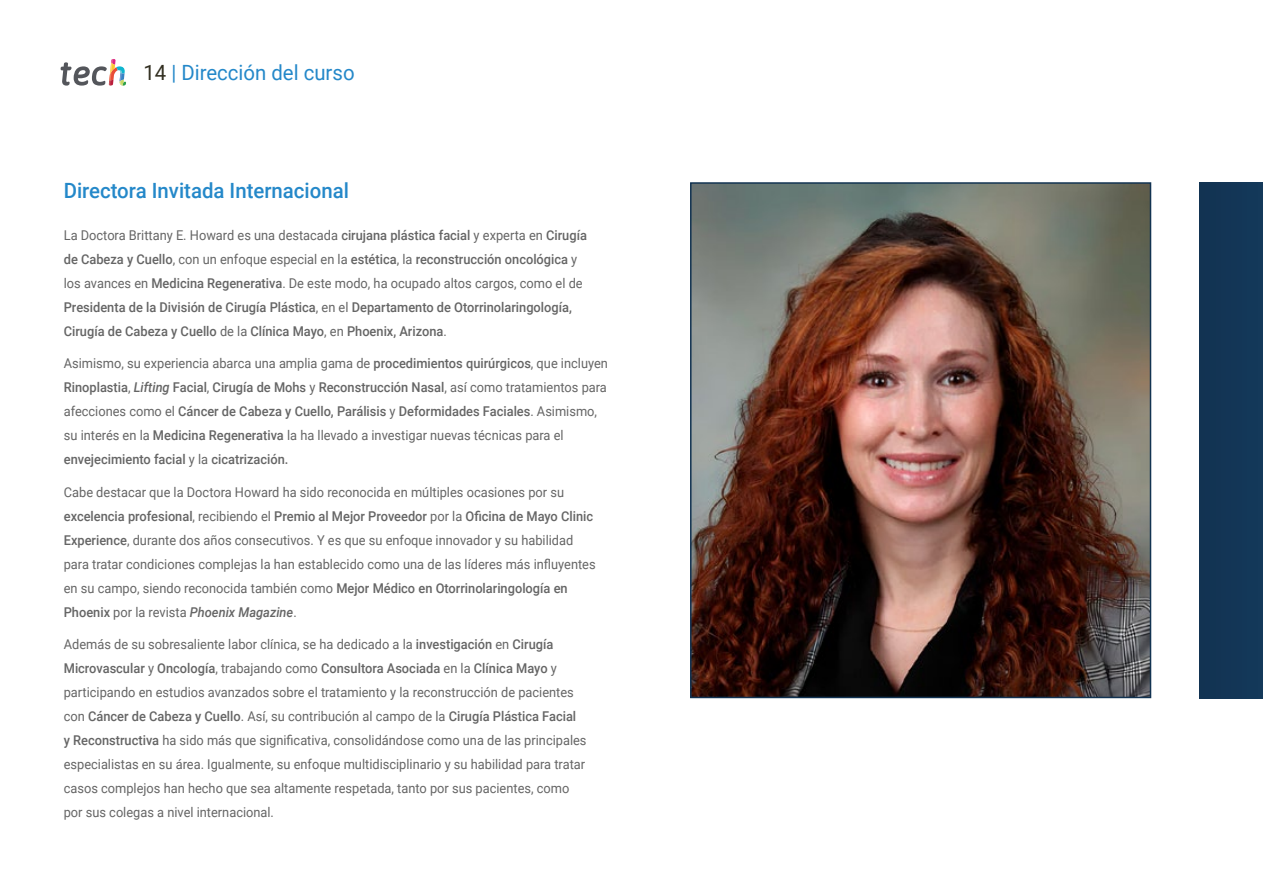
<style>
.page{position:relative;width:1263px;height:893px;background:#fff}
.page>*{position:absolute;margin:0;border:0;box-sizing:border-box;transform-origin:0 0}
.t1{font:500 21px "Roboto";color:#2488c9}
.t2{font:21px "Roboto";color:#2488c9}
.t3{font:13.5px/24px "Roboto";color:#656565;scale:.95 1}
.t4{font:500 13.5px/24px "Roboto";color:#656565;scale:.95 1}
.s1{color:#312e20}
.s2{font-weight:400}
.s3{font-style:italic}
.s4{font-weight:500}
.s5{font-weight:500;font-style:italic}
</style>
<div class="page">
<div style="left:1199px;top:182px;width:64px;height:516px;background:#133556"></div>
<img style="left:693px;top:185px;width:455px;height:510px">
<div style="left:690px;top:182px;width:461px;height:516px;border:2px solid #123352"></div>
<svg style="left:61px;top:59px;width:65px;height:27px"></svg>
<h1 class="t2" style="left:144px;top:57px;width:213px"><span class="s1">14</span> | Dirección del curso</h1>
<h1 class="t1" style="left:64px;top:176px;width:287px">Directora Invitada Internacional</h1>
<p class="t4" style="left:64px;top:222px;width:552px"><span class="s2">La Doctora Brittany E. Howard es una destacada</span> cirujana plástica facial <span class="s2">y experta en</span> Cirugía de Cabeza y Cuello<span class="s2">, con un enfoque especial en la</span> estética<span class="s2">, la</span> reconstrucción oncológica <span class="s2">y los avances en</span> Medicina Regenerativa<span class="s2">. De este modo, ha ocupado altos cargos, como el de </span>Presidenta de la División de Cirugía Plástica<span class="s2">, en el</span> Departamento de Otorrinolaringología, Cirugía de Cabeza y Cuello <span class="s2">de la</span> Clínica Mayo<span class="s2">, en</span> Phoenix, Arizona<span class="s2">.</span></p>
<p class="t4" style="left:64px;top:351px;width:574px"><span class="s2">Asimismo, su experiencia abarca una amplia gama de</span> procedimientos quirúrgicos<span class="s2">, que incluyen </span>Rinoplastia<span class="s2">,</span> <span class="s3">Lifting</span> Facial<span class="s2">,</span> Cirugía de Mohs <span class="s2">y</span> Reconstrucción Nasal<span class="s2">, así como tratamientos para afecciones como el</span> Cáncer de Cabeza y Cuello, Parálisis <span class="s2">y</span> Deformidades Faciales<span class="s2">. Asimismo, su interés en la</span> Medicina Regenerativa <span class="s2">la ha llevado a investigar nuevas técnicas para el </span>envejecimiento facial <span class="s2">y la</span> cicatrización.</p>
<p class="t3" style="left:64px;top:479px;width:561px">Cabe destacar que la Doctora Howard ha sido reconocida en múltiples ocasiones por su <span class="s4">excelencia profesional</span>, recibiendo el <span class="s4">Premio al Mejor Proveedor</span> por la <span class="s4">Oficina de Mayo Clinic Experience</span>, durante dos años consecutivos. Y es que su enfoque innovador y su habilidad para tratar condiciones complejas la han establecido como una de las líderes más influyentes en su campo, siendo reconocida también como <span class="s4">Mejor Médico en Otorrinolaringología en Phoenix</span> por la revista <span class="s5">Phoenix Magazine</span>.</p>
<p class="t3" style="left:64px;top:632px;width:552px">Además de su sobresaliente labor clínica, se ha dedicado a la <span class="s4">investigación</span> en <span class="s4">Cirugía Microvascular</span> y <span class="s4">Oncología</span>, trabajando como <span class="s4">Consultora Asociada</span> en la <span class="s4">Clínica Mayo</span> y participando en estudios avanzados sobre el tratamiento y la reconstrucción de pacientes con <span class="s4">Cáncer de Cabeza y Cuello</span>. Así, su contribución al campo de la <span class="s4">Cirugía Plástica Facial<br>y Reconstructiva</span> ha sido más que significativa, consolidándose como una de las principales especialistas en su área. Igualmente, su enfoque multidisciplinario y su habilidad para tratar casos complejos han hecho que sea altamente respetada, tanto por sus pacientes, como por sus colegas a nivel internacional.</p>
</div>
